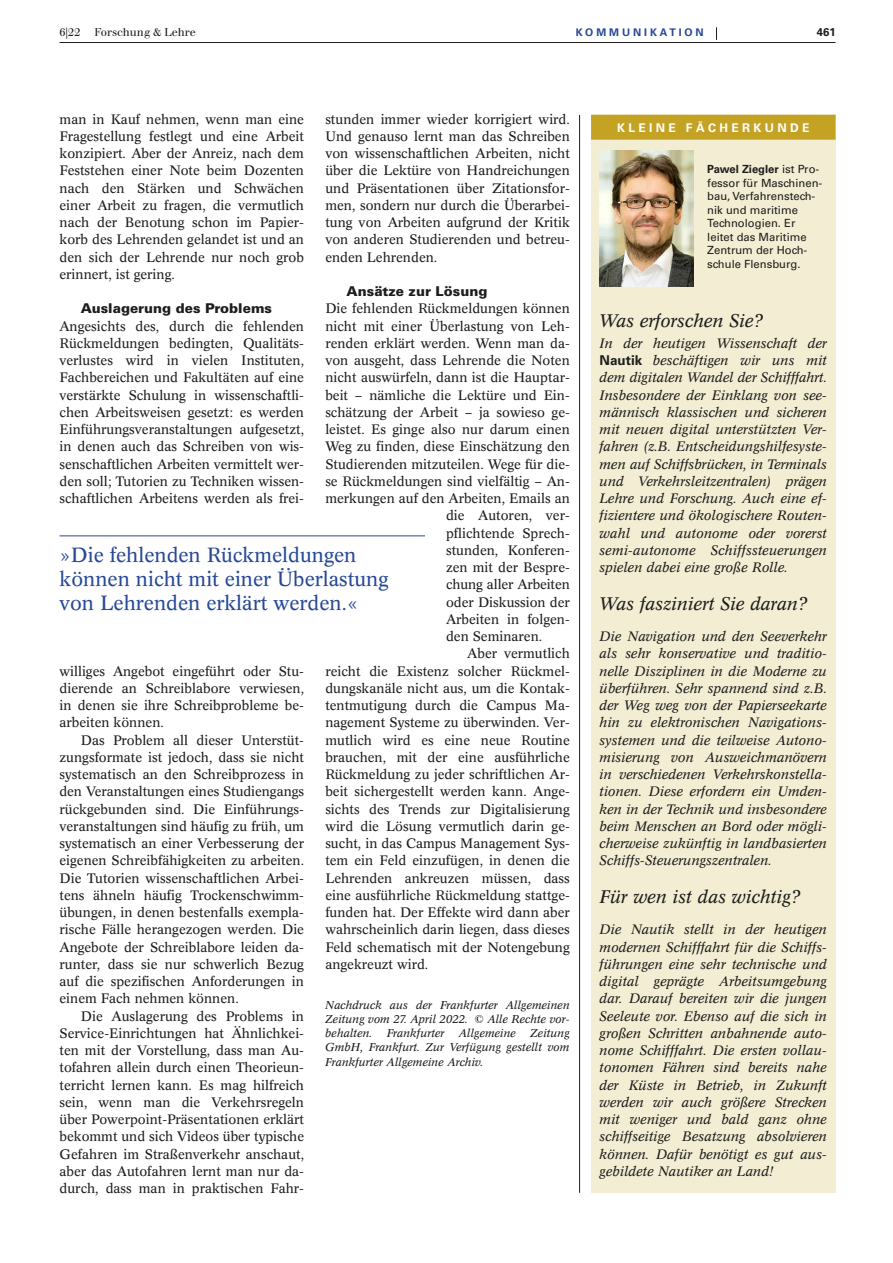
<style>
.page{position:relative;width:893px;height:1263px;background:#fff}
.page>*{position:absolute;margin:0;border:0;box-sizing:border-box;transform-origin:0 0}
.t1{font:20.25px/24px "Concorde BE";color:#264895}
.t2{font:italic 18px "Concorde BE";color:#1d1d1c}
.t3{font:13.5px/17.2px "Concorde BE";color:#1d1d1c;text-align:justify}
.t4{font:italic 13.5px/17.2px "Concorde BE";color:#1d1d1c;text-align:justify}
.t5{font:900 13.5px "Univers LT";color:#1d1d1c}
.t6{font:700 12px "Univers LT";letter-spacing:.28em;color:#fff}
.t7{font:italic 11.25px/14.2px "Concorde BE";color:#1d1d1c;text-align:justify}
.t8{font:11.25px/13.5px "Univers LT";color:#1d1d1c}
.t9{font:11.25px "Walbaum";color:#1d1d1c}
.t10{font:700 11.25px "Univers LT";color:#1d1d1c}
.t11{font:700 10.5px "Univers LT";letter-spacing:.28em;color:#264895}
.s1{font-weight:700}
.s2{font-family:"Univers LT";font-weight:700;font-style:normal}
</style>
<div class="page">
<hr style="left:60px;top:42px;width:776px;height:1px;background:#1d1d1c">
<svg style="left:716px;top:27px;width:1px;height:13px"></svg>
<hr style="left:60px;top:535px;width:365px;height:1px;background:#264895">
<div style="left:591px;top:115px;width:245px;height:1078px;background:#f3edd3"></div>
<div style="left:591px;top:115px;width:245px;height:25px;background:#c4a324"></div>
<img style="left:600px;top:150px;width:93px;height:136px">
<hr style="left:579px;top:115px;width:1px;height:1078px;background:#1d1d1c">
<p class="t9" style="left:60px;top:28px;width:138px">6|22 Forschung &amp; Lehre</p>
<p class="t11" style="left:576px;top:28px;width:129px">KOMMUNIKATION</p>
<p class="t10" style="left:817px;top:28px;width:20px">461</p>
<p class="t3" style="left:325px;top:111px;width:246px">stunden immer wieder korrigiert wird.<br>Und genauso lernt man das Schreiben von wissenschaftlichen Arbeiten, nicht über die Lektüre von Handreichungen und Präsentationen über Zitationsfor&shy;men, sondern nur durch die Überarbei&shy;tung von Arbeiten aufgrund der Kritik von anderen Studierenden und betreu&shy;enden Lehrenden.</p>
<p class="t5" style="left:347px;top:286px;width:142px">Ansätze zur Lösung</p>
<p class="t3" style="left:325px;top:301px;width:246px">Die fehlenden Rückmeldungen können</p>
<p class="t3" style="left:325px;top:318px;width:246px">nicht mit einer Überlastung von Leh-</p>
<p class="t3" style="left:325px;top:335px;width:246px">renden erklärt werden. Wenn man da-</p>
<p class="t3" style="left:325px;top:353px;width:246px">von ausgeht, dass Lehrende die Noten</p>
<p class="t3" style="left:325px;top:370px;width:246px">nicht auswürfeln, dann ist die Hauptar-</p>
<p class="t3" style="left:325px;top:387px;width:246px">beit – nämliche die Lektüre und Ein-</p>
<p class="t3" style="left:325px;top:404px;width:246px">schätzung der Arbeit – ja sowieso ge-</p>
<p class="t3" style="left:325px;top:422px;width:246px">leistet. Es ginge also nur darum einen</p>
<p class="t3" style="left:325px;top:439px;width:246px">Weg zu finden, diese Einschätzung den</p>
<p class="t3" style="left:325px;top:456px;width:246px">Studierenden mitzuteilen. Wege für die-</p>
<p class="t3" style="left:325px;top:473px;width:246px">se Rückmeldungen sind vielfältig – An-</p>
<p class="t3" style="left:325px;top:491px;width:246px">merkungen auf den Arbeiten, Emails an</p>
<p class="t3" style="left:446px;top:508px;width:125px">die Autoren, ver-</p>
<p class="t3" style="left:446px;top:525px;width:125px">pflichtende Sprech-</p>
<p class="t3" style="left:446px;top:542px;width:125px">stunden, Konferen-</p>
<p class="t3" style="left:446px;top:560px;width:125px">zen mit der Bespre-</p>
<p class="t3" style="left:446px;top:577px;width:125px">chung aller Arbeiten</p>
<p class="t3" style="left:446px;top:594px;width:125px">oder Diskussion der</p>
<p class="t3" style="left:446px;top:611px;width:125px">Arbeiten in folgen-</p>
<p class="t3" style="left:446px;top:629px;width:98px">den Seminaren.</p>
<p class="t3" style="left:467px;top:646px;width:104px">Aber vermutlich</p>
<p class="t3" style="left:325px;top:663px;width:246px">reicht die Existenz solcher Rückmel-</p>
<p class="t3" style="left:325px;top:680px;width:246px">dungskanäle nicht aus, um die Kontak-</p>
<p class="t3" style="left:325px;top:698px;width:246px">tentmutigung durch die Campus Ma-</p>
<p class="t3" style="left:325px;top:715px;width:246px">nagement Systeme zu überwinden. Ver-</p>
<p class="t3" style="left:325px;top:732px;width:246px">mutlich wird es eine neue Routine</p>
<p class="t3" style="left:325px;top:749px;width:246px">brauchen, mit der eine ausführliche</p>
<p class="t3" style="left:325px;top:767px;width:246px">Rückmeldung zu jeder schriftlichen Ar-</p>
<p class="t3" style="left:325px;top:784px;width:246px">beit sichergestellt werden kann. Ange-</p>
<p class="t3" style="left:325px;top:801px;width:246px">sichts des Trends zur Digitalisierung</p>
<p class="t3" style="left:325px;top:818px;width:246px">wird die Lösung vermutlich darin ge-</p>
<p class="t3" style="left:325px;top:836px;width:246px">sucht, in das Campus Management Sys-</p>
<p class="t3" style="left:325px;top:853px;width:246px">tem ein Feld einzufügen, in denen die</p>
<p class="t3" style="left:325px;top:870px;width:246px">Lehrenden ankreuzen müssen, dass</p>
<p class="t3" style="left:325px;top:887px;width:246px">eine ausführliche Rückmeldung stattge-</p>
<p class="t3" style="left:325px;top:905px;width:246px">funden hat. Der Effekte wird dann aber</p>
<p class="t3" style="left:325px;top:922px;width:246px">wahrscheinlich darin liegen, dass dieses</p>
<p class="t3" style="left:325px;top:939px;width:246px">Feld schematisch mit der Notengebung</p>
<p class="t3" style="left:325px;top:956px;width:104px">angekreuzt wird.</p>
<p class="t7" style="left:325px;top:999px;width:246px">Nachdruck aus der Frankfurter Allgemeinen Zeitung vom 27. April 2022. © Alle Rechte vor&shy;behalten.</p>
<p class="t3" style="left:60px;top:111px;width:246px">man in Kauf nehmen, wenn man eine Fragestellung festlegt und eine Arbeit konzipiert. Aber der Anreiz, nach dem Feststehen einer Note beim Dozenten nach den Stärken und Schwächen einer Arbeit zu fragen, die vermutlich nach der Benotung schon im Papier&shy;korb des Lehrenden gelandet ist und an den sich der Lehrende nur noch grob erinnert, ist gering.</p>
<p class="t5" style="left:81px;top:304px;width:193px">Auslagerung des Problems</p>
<p class="t3" style="left:60px;top:318px;width:246px">Angesichts des, durch die fehlenden Rückmeldungen bedingten, Qualitäts&shy;verlustes wird in vielen Instituten, Fachbereichen und Fakultäten auf eine verstärkte Schulung in wissenschaftli&shy;chen Arbeitsweisen gesetzt: es werden Einführungsveranstaltungen aufgesetzt, in denen auch das Schreiben von wis&shy;senschaftlichen Arbeiten vermittelt wer&shy;den soll; Tutorien zu Techniken wissen&shy;schaftlichen Arbeitens werden als frei-</p>
<h1 class="t1" style="left:60px;top:544px;width:331px">»Die fehlenden Rückmeldungen können nicht mit einer Überlastung von Lehrenden erklärt werden.«</h1>
<p class="t3" style="left:60px;top:663px;width:246px">williges Angebot eingeführt oder Stu&shy;dierende an Schreiblabore verwiesen, in denen sie ihre Schreibprobleme be&shy;arbeiten können.</p>
<p class="t3" style="left:60px;top:732px;width:246px;text-indent:21px">Das Problem all dieser Unterstüt&shy;zungsformate ist jedoch, dass sie nicht systematisch an den Schreibprozess in den Veranstaltungen eines Studiengangs rückgebunden sind. Die Einführungs&shy;veranstaltungen sind häufig zu früh, um systematisch an einer Verbesserung der eigenen Schreibfähigkeiten zu arbeiten.<br>Die Tutorien wissenschaftlichen Arbei&shy;tens ähneln häufig Trockenschwimm&shy;übungen, in denen bestenfalls exempla&shy;rische Fälle herangezogen werden. Die Angebote der Schreiblabore leiden da&shy;runter, dass sie nur schwerlich Bezug auf die spezifischen Anforderungen in einem Fach nehmen können.</p>
<p class="t3" style="left:60px;top:1008px;width:246px;text-indent:21px">Die Auslagerung des Problems in Service-Einrichtungen hat Ähnlichkei&shy;ten mit der Vorstellung, dass man Au&shy;tofahren allein durch einen Theorieun&shy;terricht lernen kann. Es mag hilfreich sein, wenn man die Verkehrsregeln über Powerpoint-Präsentationen erklärt bekommt und sich Videos über typische Gefahren im Straßenverkehr anschaut, aber das Autofahren lernt man nur da&shy;durch, dass man in praktischen Fahr-</p>
<p class="t7" style="left:387px;top:1027px;width:59px">Frankfurter</p>
<p class="t7" style="left:459px;top:1027px;width:59px">Allgemeine</p>
<p class="t7" style="left:325px;top:1027px;width:246px;text-indent:205px">Zeitung GmbH, Frankfurt. Zur Verfügung gestellt vom Frankfurter Allgemeine Archiv.</p>
<p class="t6" style="left:617px;top:123px;width:194px">KLEINE FÄCHERKUNDE</p>
<p class="t8" style="left:707px;top:163px;width:117px"><span class="s1">Pawel Ziegler</span> ist Pro&shy;fessor für Maschinen&shy;bau, Verfahrenstech&shy;nik und maritime<br>Technologien. Er leitet das Maritime<br>Zentrum der Hoch&shy;schule Flensburg.</p>
<h2 class="t2" style="left:600px;top:314px;width:165px">Was erforschen Sie?</h2>
<p class="t4" style="left:600px;top:336px;width:229px">In der heutigen Wissenschaft der <span class="s2">Nautik</span> beschäftigen wir uns mit dem digitalen Wandel der Schifffahrt.<br>Insbesondere der Einklang von see&shy;männisch klassischen und sicheren mit neuen digital unterstützten Ver&shy;fahren (z.B. Entscheidungshilfesyste&shy;men auf Schiffsbrücken, in Terminals und Verkehrsleitzentralen) prägen Lehre und Forschung. Auch eine ef&shy;fizientere und ökologischere Routen&shy;wahl und autonome oder vorerst semi-autonome Schiffssteuerungen spielen dabei eine große Rolle.</p>
<h2 class="t2" style="left:600px;top:597px;width:209px">Was fasziniert Sie daran?</h2>
<p class="t4" style="left:600px;top:629px;width:229px">Die Navigation und den Seeverkehr als sehr konservative und traditio&shy;nelle Disziplinen in die Moderne zu überführen. Sehr spannend sind z.B. der Weg weg von der Papierseekarte hin zu elektronischen Navigations&shy;systemen und die teilweise Autono&shy;misierung von Ausweichmanövern in verschiedenen Verkehrskonstella&shy;tionen. Diese erfordern ein Umden&shy;ken in der Technik und insbesondere beim Menschen an Bord oder mögli&shy;cherweise zukünftig in landbasierten Schiffs-Steuerungszentralen.</p>
<h2 class="t2" style="left:600px;top:890px;width:203px">Für wen ist das wichtig?</h2>
<p class="t4" style="left:600px;top:922px;width:229px">Die Nautik stellt in der heutigen modernen Schifffahrt für die Schiffs&shy;führungen eine sehr technische und digital geprägte Arbeitsumgebung dar. Darauf bereiten wir die jungen Seeleute vor. Ebenso auf die sich in großen Schritten anbahnende auto&shy;nome Schifffahrt. Die ersten vollau&shy;tonomen Fähren sind bereits nahe der Küste in Betrieb, in Zukunft werden wir auch größere Strecken mit weniger und bald ganz ohne schiffseitige Besatzung absolvieren können. Dafür benötigt es gut aus&shy;gebildete Nautiker an Land!</p>
</div>
